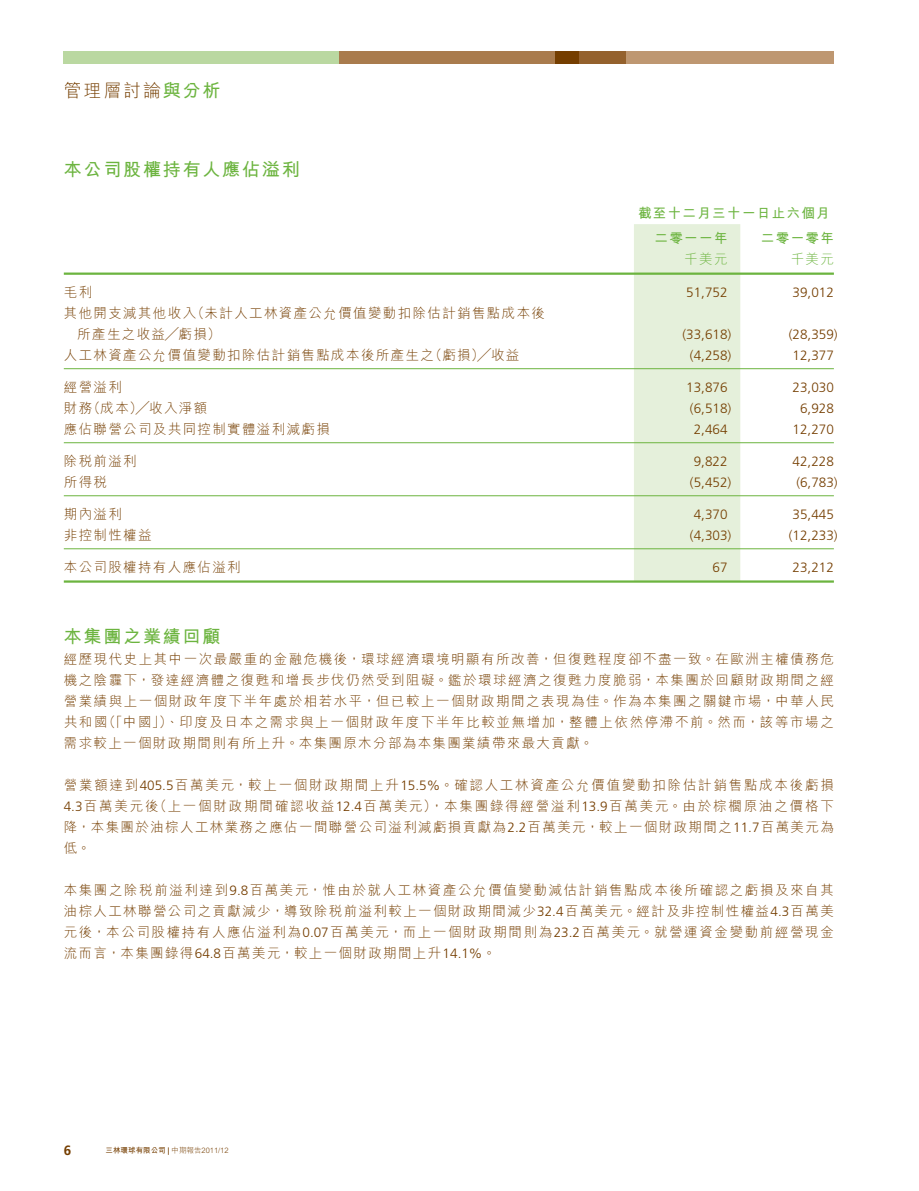
<style>
.page{position:relative;width:919px;height:1191px;background:#fff}
.page>*{position:absolute;margin:0;border:0;box-sizing:border-box;transform-origin:0 0}
.t1{font:700 18px "M Hei HK";letter-spacing:.1em;color:#6cb43f}
.t2{font:300 18px "M Hei HK";letter-spacing:.1em;color:#753e00}
.t3{font:300 13.5px/21px "M Hei HK";letter-spacing:.1em;color:#753e00;text-align:justify}
.t4{font:300 13.5px "Frutiger LT Std";color:#753e00}
.t5{font:700 13.5px/25.2px "M Hei HK";letter-spacing:.1em;color:#6cb43f}
.t6{font:300 13.5px "M Hei HK";letter-spacing:.1em;color:#6cb43f}
.t7{font:700 13.5px "Frutiger LT Std";color:#753e00}
.t8{font:300 7.5px "M Hei HK";color:#753e00}
.s1{font-weight:700;color:#6cb43f}
.s2{font-family:"Frutiger LT Std"}
.s3{font-weight:700}
.s4{font-family:"Frutiger LT Std";font-weight:700}
</style>
<div class="page">
<div style="left:64px;top:51px;width:275px;height:13px;background:#bad8a1"></div>
<div style="left:578px;top:51px;width:48px;height:13px;background:#94612d"></div>
<div style="left:555px;top:51px;width:23px;height:13px;background:#753e00"></div>
<div style="left:339px;top:51px;width:216px;height:13px;background:#a97b4d"></div>
<div style="left:626px;top:51px;width:207px;height:13px;background:#be9771"></div>
<div style="left:634px;top:224px;width:106px;height:356px;background:#e5f0db"></div>
<hr style="left:64px;top:272px;width:769px;height:3px;background:#6cb43f">
<hr style="left:64px;top:580px;width:769px;height:2px;background:#6cb43f">
<hr style="left:64px;top:368px;width:769px;height:1px;background:#6cb43f">
<hr style="left:64px;top:495px;width:769px;height:1px;background:#6cb43f">
<hr style="left:64px;top:442px;width:769px;height:1px;background:#6cb43f">
<hr style="left:64px;top:548px;width:769px;height:1px;background:#6cb43f">
<h1 class="t2" style="left:64px;top:83px;width:158px">管理層討論<span class="s1">與分析</span></h1>
<h1 class="t1" style="left:64px;top:162px;width:237px">本公司股權持有人應佔溢利</h1>
<p class="t5" style="left:654px;top:202px;width:177px;text-indent:-17px">截至十二月三十一日止六個月二零一一年</p>
<p class="t5" style="left:760px;top:228px;width:74px">二零一零年</p>
<p class="t6" style="left:684px;top:254px;width:45px">千美元</p>
<p class="t6" style="left:790px;top:254px;width:45px">千美元</p>
<p class="t3" style="left:64px;top:283px;width:30px">毛利</p>
<p class="t4" style="left:686px;top:287px;width:43px">51,752</p>
<p class="t4" style="left:792px;top:287px;width:43px">39,012</p>
<p class="t3" style="left:77px;top:304px;width:469px;text-indent:-14px">其他開支減其他收入（未計人工林資產公允價值變動扣除估計銷售點成本後所產生之收益╱虧損）</p>
<p class="t4" style="left:682px;top:329px;width:50px">(33,618)</p>
<p class="t4" style="left:788px;top:329px;width:50px">(28,359)</p>
<p class="t3" style="left:64px;top:346px;width:457px">人工林資產公允價值變動扣除估計銷售點成本後所產生之（虧損）╱收益</p>
<p class="t4" style="left:690px;top:350px;width:43px">(4,258)</p>
<p class="t4" style="left:792px;top:350px;width:43px">12,377</p>
<p class="t3" style="left:64px;top:378px;width:60px">經營溢利</p>
<p class="t4" style="left:686px;top:382px;width:43px">13,876</p>
<p class="t4" style="left:792px;top:382px;width:43px">23,030</p>
<p class="t3" style="left:64px;top:399px;width:145px">財務（成本）╱收入淨額</p>
<p class="t4" style="left:690px;top:403px;width:43px">(6,518)</p>
<p class="t4" style="left:800px;top:403px;width:35px">6,928</p>
<p class="t3" style="left:64px;top:420px;width:267px">應佔聯營公司及共同控制實體溢利減虧損</p>
<p class="t4" style="left:693px;top:424px;width:35px">2,464</p>
<p class="t4" style="left:792px;top:424px;width:43px">12,270</p>
<p class="t3" style="left:64px;top:452px;width:74px">除稅前溢利</p>
<p class="t4" style="left:693px;top:456px;width:35px">9,822</p>
<p class="t4" style="left:792px;top:456px;width:43px">42,228</p>
<p class="t3" style="left:64px;top:473px;width:45px">所得稅</p>
<p class="t4" style="left:690px;top:477px;width:43px">(5,452)</p>
<p class="t4" style="left:796px;top:477px;width:43px">(6,783)</p>
<p class="t3" style="left:64px;top:505px;width:60px">期內溢利</p>
<p class="t4" style="left:693px;top:509px;width:35px">4,370</p>
<p class="t4" style="left:792px;top:509px;width:43px">35,445</p>
<p class="t3" style="left:64px;top:526px;width:89px">非控制性權益</p>
<p class="t4" style="left:690px;top:530px;width:43px">(4,303)</p>
<p class="t4" style="left:788px;top:530px;width:50px">(12,233)</p>
<p class="t3" style="left:64px;top:558px;width:178px">本公司股權持有人應佔溢利</p>
<p class="t4" style="left:712px;top:562px;width:17px">67</p>
<p class="t4" style="left:792px;top:562px;width:43px">23,212</p>
<h1 class="t1" style="left:64px;top:629px;width:158px">本集團之業績回顧</h1>
<p class="t3" style="left:64px;top:650px;width:771px">經歷現代史上其中一次最嚴重的金融危機後，環球經濟環境明顯有所改善，但復甦程度卻不盡一致。在歐洲主權債務危機之陰霾下，發達經濟體之復甦和增長步伐仍然受到阻礙。鑑於環球經濟之復甦力度脆弱，本集團於回顧財政期間之經營業績與上一個財政年度下半年處於相若水平，但已較上一個財政期間之表現為佳。作為本集團之關鍵市場，中華人民共和國（「中國」）、印度及日本之需求與上一個財政年度下半年比較並無增加，整體上依然停滯不前。然而，該等市場之需求較上一個財政期間則有所上升。本集團原木分部為本集團業績帶來最大貢獻。</p>
<p class="t3" style="left:64px;top:776px;width:771px">營業額達到<span class="s2">405.5</span>百萬美元，較上一個財政期間上升<span class="s2">15.5%</span>。確認人工林資產公允價值變動扣除估計銷售點成本後虧損<span class="s2">4.3</span>百萬美元後（上一個財政期間確認收益<span class="s2">12.4</span>百萬美元），本集團錄得經營溢利<span class="s2">13.9</span>百萬美元。由於棕櫚原油之價格下降，本集團於油棕人工林業務之應佔一間聯營公司溢利減虧損貢獻為<span class="s2">2.2</span>百萬美元，較上一個財政期間之<span class="s2">11.7</span>百萬美元為低。</p>
<p class="t3" style="left:64px;top:881px;width:771px">本集團之除稅前溢利達到<span class="s2">9.8</span>百萬美元，惟由於就人工林資產公允價值變動減估計銷售點成本後所確認之虧損及來自其油棕人工林聯營公司之貢獻減少，導致除稅前溢利較上一個財政期間減少<span class="s2">32.4</span>百萬美元。經計及非控制性權益<span class="s2">4.3</span>百萬美元後，本公司股權持有人應佔溢利為<span class="s2">0.07</span>百萬美元，而上一個財政期間則為<span class="s2">23.2</span>百萬美元。就營運資金變動前經營現金流而言，本集團錄得<span class="s2">64.8</span>百萬美元，較上一個財政期間上升<span class="s2">14.1%</span>。</p>
<p class="t7" style="left:64px;top:1145px;width:9px">6</p>
<p class="t8" style="left:106px;top:1147px;width:124px"><span class="s3">三林環球有限公司</span> <span class="s4">|</span> 中期報告2011/12</p>
</div>
